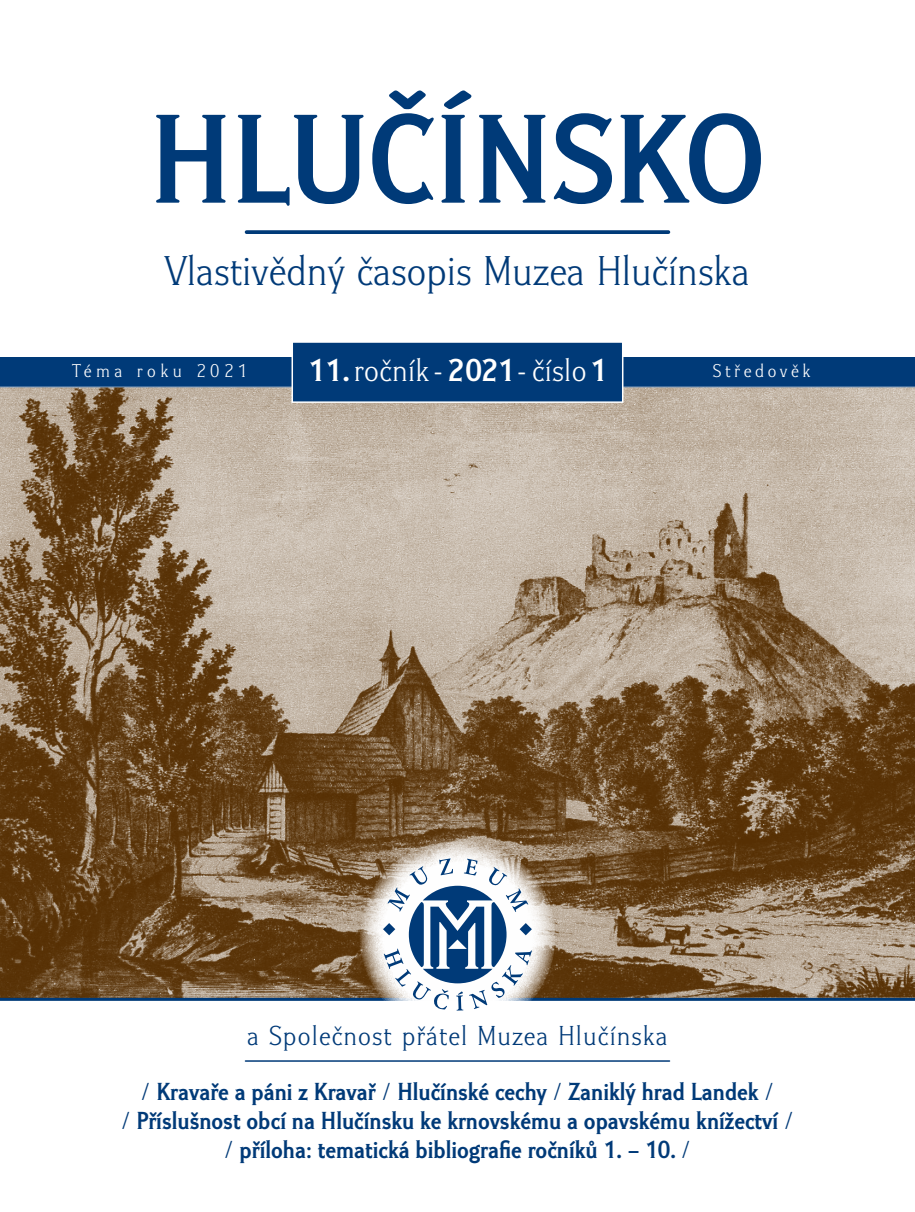
<style>
.page{position:relative;width:915px;height:1212px;background:#fff}
.page>*{position:absolute;margin:0;border:0;box-sizing:border-box;transform-origin:0 0}
.t1{font:700 123px "Ideal Gothic CE";color:#003a78}
.t2{font:40.5px "Ideal Gothic CE";color:#003a78}
.t3{font:30.75px "Ideal Gothic CE";letter-spacing:.01em;color:#fff}
.t4{font:26.7px "Ideal Gothic CE";letter-spacing:.04em;color:#003a78}
.t5{font:700 24px/28.8px "Ideal Gothic CE";color:#003a78;text-align:center}
.t6{font:18px "Ideal Gothic CE";letter-spacing:.25em;color:#fff}
.t7{font:18px "Ideal Gothic CE";letter-spacing:.2em;color:#fff}
.s1{font-weight:700}
.s2{font-weight:400}
</style>
<div class="page">
<img style="left:0;top:388px;width:914px;height:610px">
<div style="left:0;top:357px;width:914px;height:30px;background:#003a78"></div>
<hr style="left:0;top:387px;width:914px;height:1px;background:#809cbc">
<hr style="left:0;top:998px;width:914px;height:3px;background:#003a78">
<div style="left:291px;top:341px;width:332px;height:62px;background:#003a78;border:2px solid #fff"></div>
<svg style="left:359px;top:839px;width:196px;height:195px"></svg>
<svg style="left:246px;top:230px;width:422px;height:4px;fill:#003a78"></svg>
<hr style="left:245px;top:1060px;width:424px;height:2px;background:#003a78">
<svg style="left:383px;top:858px;width:148px;height:152px"></svg>
<h1 class="t1" style="left:150px;top:89px;width:616px">HLUČÍNSKO</h1>
<h2 class="t2" style="left:165px;top:248px;width:585px">Vlastivědný časopis Muzea Hlučínska</h2>
<p class="t6" style="left:72px;top:361px;width:176px">Téma roku 2021</p>
<p class="t3" style="left:308px;top:352px;width:300px"><span class="s1">11.</span> ročník - <span class="s1">2021</span> - číslo <span class="s1">1</span></p>
<p class="t7" style="left:712px;top:361px;width:99px">Středověk</p>
<p class="t4" style="left:247px;top:1020px;width:422px">a Společnost přátel Muzea Hlučínska</p>
<p class="t5" style="left:122px;top:1080px;width:672px"><span class="s2">/</span> Kravaře a páni z Kravař <span class="s2">/</span> Hlučínské cechy <span class="s2">/</span> Zaniklý hrad Landek <span class="s2">/<br>/</span> Příslušnost obcí na Hlučínsku ke krnovskému a opavskému knížectví <span class="s2">/ /</span> příloha: tematická bibliografie ročníků 1. – 10. <span class="s2">/</span></p>
</div>
